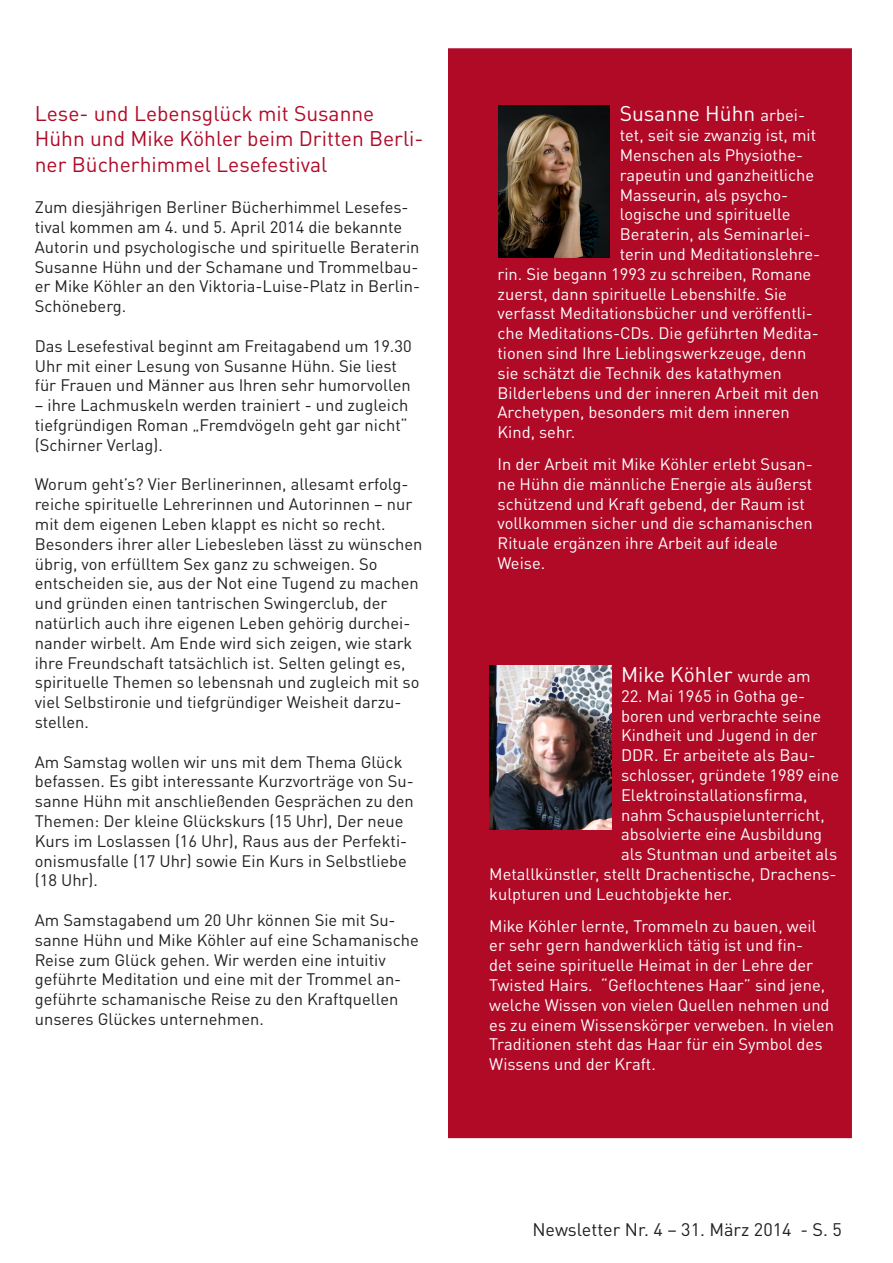
<style>
.page{position:relative;width:893px;height:1263px;background:#fff}
.page>*{position:absolute;margin:0;border:0;box-sizing:border-box;transform-origin:0 0}
.t1{font:21px/25.2px "DINOT";color:#b00a27}
.t2{font:21px "DINOT";color:#fff}
.t3{font:18px "DINOT";color:#231f20}
.t4{font:16.5px/19.8px "DINOT";color:#231f20}
.t5{font:16.5px/19.8px "DINOT";color:#fff}
.s1{font-size:16.5px}
</style>
<div class="page">
<div style="left:446px;top:47px;width:407px;height:1093px;background:#b00a27;border:2px solid #fff"></div>
<img style="left:498px;top:105px;width:111px;height:152px">
<img style="left:489px;top:666px;width:123px;height:163px">
<p class="t1" style="left:35px;top:101px;width:390px">Lese- und Lebensglück mit Susanne<br>Hühn und Mike Köhler beim Dritten Berli&shy;ner Bücherhimmel Lesefestival</p>
<p class="t4" style="left:35px;top:197px;width:387px">Zum diesjährigen Berliner Bücherhimmel Lesefes&shy;tival kommen am 4. und 5. April 2014 die bekannte Autorin und psychologische und spirituelle Beraterin Susanne Hühn und der Schamane und Trommelbau&shy;er Mike Köhler an den Viktoria-Luise-Platz in Berlin-Schöneberg.</p>
<p class="t4" style="left:35px;top:336px;width:378px">Das Lesefestival beginnt am Freitagabend um 19.30<br>Uhr mit einer Lesung von Susanne Hühn. Sie liest für Frauen und Männer aus Ihren sehr humorvollen</p>
<p class="t4" style="left:35px;top:395px;width:375px;text-align:justify">– ihre Lachmuskeln werden trainiert - und zugleich tiefgründigen Roman „Fremdvögeln geht gar nicht“ (Schirner Verlag).</p>
<p class="t4" style="left:35px;top:474px;width:389px">Worum geht’s? Vier Berlinerinnen, allesamt erfolg&shy;reiche spirituelle Lehrerinnen und Autorinnen – nur mit dem eigenen Leben klappt es nicht so recht.<br>Besonders ihrer aller Liebesleben lässt zu wünschen übrig, von erfülltem Sex ganz zu schweigen. So entscheiden sie, aus der Not eine Tugend zu machen und gründen einen tantrischen Swingerclub, der natürlich auch ihre eigenen Leben gehörig durchei&shy;nander wirbelt. Am Ende wird sich zeigen, wie stark ihre Freundschaft tatsächlich ist. Selten gelingt es, spirituelle Themen so lebensnah und zugleich mit so viel Selbstironie und tiefgründiger Weisheit darzu&shy;stellen.</p>
<p class="t4" style="left:35px;top:751px;width:381px">Am Samstag wollen wir uns mit dem Thema Glück befassen. Es gibt interessante Kurzvorträge von Su&shy;sanne Hühn mit anschließenden Gesprächen zu den Themen: Der kleine Glückskurs (15 Uhr), Der neue Kurs im Loslassen (16 Uhr), Raus aus der Perfekti&shy;onismusfalle (17 Uhr) sowie Ein Kurs in Selbstliebe (18 Uhr).</p>
<p class="t4" style="left:35px;top:910px;width:386px">Am Samstagabend um 20 Uhr können Sie mit Su&shy;sanne Hühn und Mike Köhler auf eine Schamanische Reise zum Glück gehen. Wir werden eine intuitiv geführte Meditation und eine mit der Trommel an&shy;geführte schamanische Reise zu den Kraftquellen unseres Glückes unternehmen.</p>
<p class="t2" style="left:620px;top:101px;width:187px">Susanne Hühn <span class="s1">arbei-</span></p>
<p class="t5" style="left:620px;top:125px;width:198px">tet, seit sie zwanzig ist, mit</p>
<p class="t5" style="left:620px;top:145px;width:185px">Menschen als Physiothe-</p>
<p class="t5" style="left:620px;top:165px;width:196px">rapeutin und ganzheitliche</p>
<p class="t5" style="left:620px;top:184px;width:170px">Masseurin, als psycho-</p>
<p class="t5" style="left:620px;top:204px;width:172px">logische und spirituelle</p>
<p class="t5" style="left:620px;top:224px;width:192px">Beraterin, als Seminarlei-</p>
<p class="t5" style="left:620px;top:244px;width:202px">terin und Meditationslehre-</p>
<p class="t5" style="left:497px;top:264px;width:315px">rin. Sie begann 1993 zu schreiben, Romane</p>
<p class="t5" style="left:497px;top:283px;width:291px">zuerst, dann spirituelle Lebenshilfe. Sie</p>
<p class="t5" style="left:497px;top:303px;width:317px">verfasst Meditationsbücher und veröffentli-</p>
<p class="t5" style="left:497px;top:323px;width:323px">che Meditations-CDs. Die geführten Medita-</p>
<p class="t5" style="left:497px;top:343px;width:310px">tionen sind Ihre Lieblingswerkzeuge, denn</p>
<p class="t5" style="left:497px;top:363px;width:286px">sie schätzt die Technik des katathymen</p>
<p class="t5" style="left:497px;top:382px;width:323px">Bilderlebens und der inneren Arbeit mit den</p>
<p class="t5" style="left:497px;top:402px;width:294px">Archetypen, besonders mit dem inneren</p>
<p class="t5" style="left:497px;top:422px;width:79px">Kind, sehr.</p>
<p class="t5" style="left:497px;top:454px;width:317px">In der Arbeit mit Mike Köhler erlebt Susan&shy;ne Hühn die männliche Energie als äußerst schützend und Kraft gebend, der Raum ist vollkommen sicher und die schamanischen Rituale ergänzen ihre Arbeit auf ideale Weise.</p>
<p class="t2" style="left:621px;top:661px;width:191px">Mike Köhler <span class="s1">wurde am</span></p>
<p class="t5" style="left:621px;top:686px;width:186px">22. Mai 1965 in Gotha ge-</p>
<p class="t5" style="left:621px;top:705px;width:202px">boren und verbrachte seine</p>
<p class="t5" style="left:621px;top:725px;width:198px">Kindheit und Jugend in der</p>
<p class="t5" style="left:621px;top:745px;width:196px">DDR. Er arbeitete als Bau-</p>
<p class="t5" style="left:621px;top:765px;width:220px">schlosser, gründete 1989 eine</p>
<p class="t5" style="left:621px;top:785px;width:188px">Elektroinstallationsfirma,</p>
<p class="t5" style="left:621px;top:804px;width:205px">nahm Schauspielunterricht,</p>
<p class="t5" style="left:621px;top:824px;width:203px">absolvierte eine Ausbildung</p>
<p class="t5" style="left:621px;top:844px;width:218px">als Stuntman und arbeitet als</p>
<p class="t5" style="left:489px;top:864px;width:349px">Metallkünstler, stellt Drachentische, Drachens-</p>
<p class="t5" style="left:489px;top:884px;width:245px">kulpturen und Leuchtobjekte her.</p>
<p class="t5" style="left:489px;top:915px;width:346px">Mike Köhler lernte, Trommeln zu bauen, weil er sehr gern handwerklich tätig ist und fin-<br>det seine spirituelle Heimat in der Lehre der Twisted Hairs. “Geflochtenes Haar” sind jene, welche Wissen von vielen Quellen nehmen und es zu einem Wissenskörper verweben. In vielen Traditionen steht das Haar für ein Symbol des Wissens und der Kraft.</p>
<p class="t3" style="left:532px;top:1218px;width:311px">Newsletter Nr. 4 – 31. März 2014 - S. 5</p>
</div>
